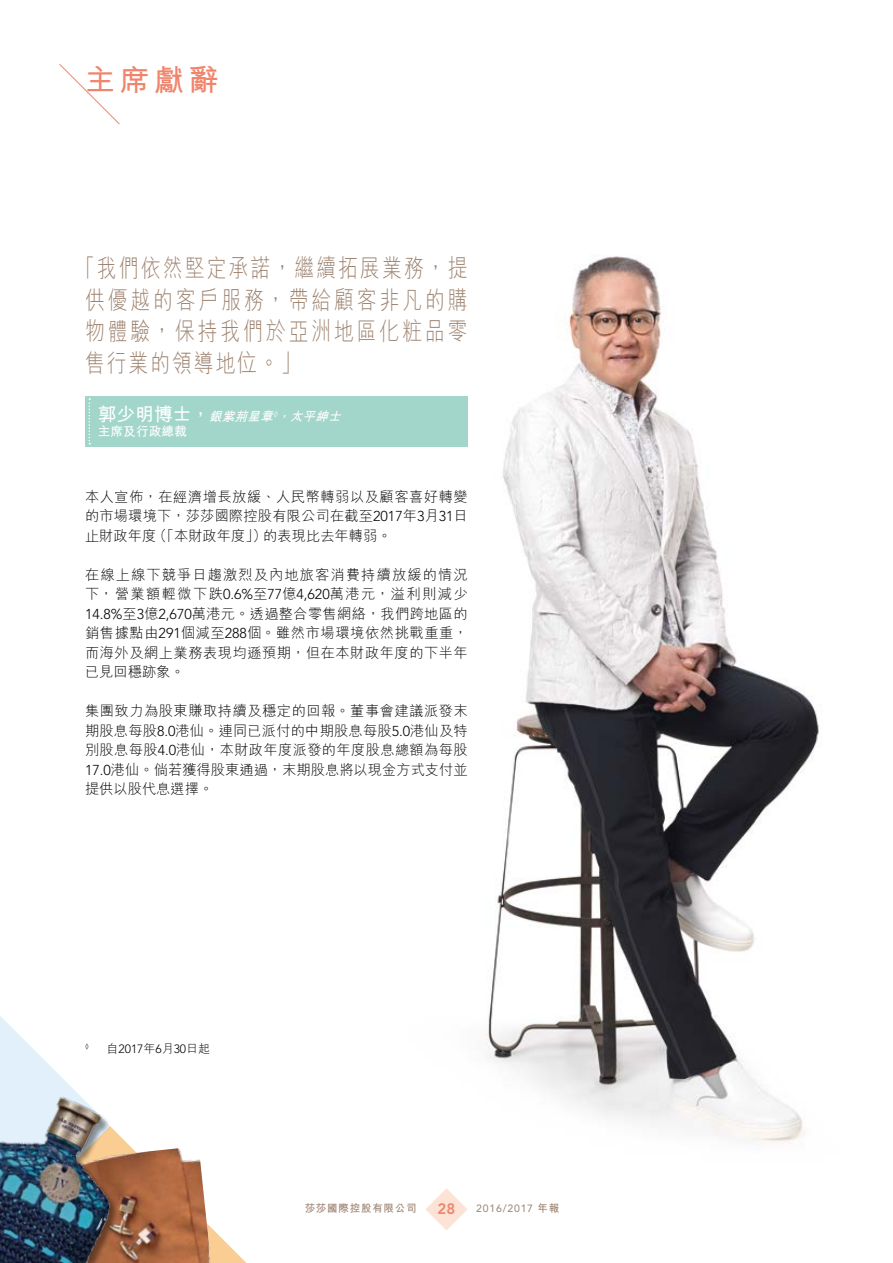
<style>
.page{position:relative;width:893px;height:1263px;background:#fff}
.page>*{position:absolute;margin:0;border:0;box-sizing:border-box;transform-origin:0 0}
.t1{font:700 30px "M Hei HK";color:#ef856d}
.t2{font:300 24.75px/31.5px "M Hei HK";letter-spacing:.15em;color:#9c816e;text-align:justify;scale:.8 1}
.t3{font:800 15px "Avenir LT Std";color:#ef856d}
.t4{font:300 14.25px/19.5px "M Hei HK";letter-spacing:.01em;color:#000;text-align:justify}
.t5{font:italic 700 12.75px/15px "M Hei HK";color:#fff}
.t6{font:300 12px "Avenir LT Std";color:#000}
.t7{font:10.5px "Avenir LT Std";letter-spacing:.075em;color:#9c816e}
.t8{font:700 10.5px "M Hei HK";letter-spacing:.075em;color:#9c816e}
.t9{font:300 7.05px "Avenir LT Std";color:#000}
.s1{font-style:normal;font-size:18.75px}
.s2{font-style:normal}
.s3{font-family:"Avenir LT Std"}
.s4{font-family:"M Hei HK"}
.s5{font-family:"M Hei HK";font-weight:700}
</style>
<div class="page">
<img style="left:262px;top:256px;width:557px;height:889px">
<svg style="left:0;top:1015px;width:302px;height:248px"></svg>
<svg style="left:425px;top:1188px;width:43px;height:42px"></svg>
<img style="left:159px;top:1146px;width:55px;height:117px">
<img style="left:0;top:1065px;width:159px;height:198px">
<svg style="left:59px;top:64px;width:61px;height:61px"></svg>
<div style="left:85px;top:396px;width:383px;height:50px;background:#a3d6ca"></div>
<svg style="left:89px;top:398px;width:1px;height:46px"></svg>
<h1 class="t1" style="left:85px;top:58px;width:135px">主席獻辭</h1>
<h2 class="t2" style="left:85px;top:251px;width:480px;text-indent:-10px">「我們依然堅定承諾，繼續拓展業務，提供優越的客戶服務，帶給顧客非凡的購物體驗，保持我們於亞洲地區化粧品零售行業的領導地位。」</h2>
<p class="t5" style="left:98px;top:408px;width:249px"><span class="s1">郭少明博士，</span>銀紫荊星章<sup>◊</sup>，太平紳士<span class="s2">主席及行政總裁</span></p>
<p class="t4" style="left:85px;top:486px;width:384px">本人宣佈，在經濟增長放緩、人民幣轉弱以及顧客喜好轉變的市場環境下，莎莎國際控股有限公司在截至<span class="s3">2017</span>年<span class="s3">3</span>月<span class="s3">31</span>日止財政年度（「本財政年度」）的表現比去年轉弱。</p>
<p class="t4" style="left:85px;top:564px;width:384px">在線上線下競爭日趨激烈及內地旅客消費持續放緩的情況下，營業額輕微下跌<span class="s3">0.6%</span>至<span class="s3">77</span>億<span class="s3">4,620</span>萬港元，溢利則減少<span class="s3">14.8%</span>至<span class="s3">3</span>億<span class="s3">2,670</span>萬港元。透過整合零售網絡，我們跨地區的銷售據點由<span class="s3">291</span>個減至<span class="s3">288</span>個。雖然市場環境依然挑戰重重，而海外及網上業務表現均遜預期，但在本財政年度的下半年已見回穩跡象。</p>
<p class="t4" style="left:85px;top:701px;width:384px">集團致力為股東賺取持續及穩定的回報。董事會建議派發末期股息每股<span class="s3">8.0</span>港仙。連同已派付的中期股息每股<span class="s3">5.0</span>港仙及特別股息每股<span class="s3">4.0</span>港仙，本財政年度派發的年度股息總額為每股<span class="s3">17.0</span>港仙。倘若獲得股東通過，末期股息將以現金方式支付並提供以股代息選擇。</p>
<p class="t9" style="left:85px;top:1042px;width:5px">◊</p>
<p class="t6" style="left:107px;top:1041px;width:105px"><span class="s4">自</span>2017<span class="s4">年</span>6<span class="s4">月</span>30<span class="s4">日起</span></p>
<p class="t8" style="left:305px;top:1201px;width:114px">莎莎國際控股有限公司</p>
<p class="t3" style="left:438px;top:1200px;width:19px">28</p>
<p class="t7" style="left:476px;top:1202px;width:85px">2016/2017 <span class="s5">年報</span></p>
</div>
